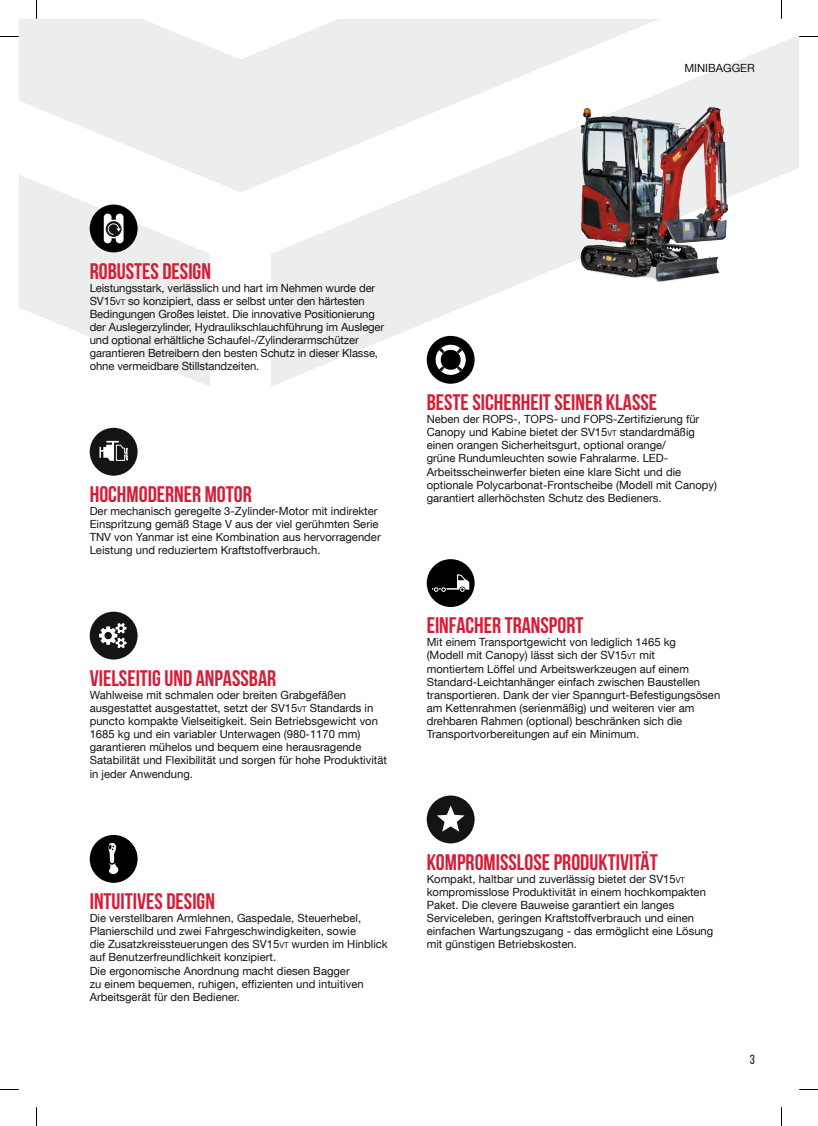
<style>
.page{position:relative;width:818px;height:1126px;background:#fff}
.page>*{position:absolute;margin:0;border:0;box-sizing:border-box;transform-origin:0 0}
.t1{font:700 22.5px "Bebas Neue";color:#d61c36}
.t2{font:13.25px "Bebas Neue";color:#131413}
.t3{font:11.25px/13.1px "Helvetica Neue LT Com";color:#131413}
.s1{font-size:7.88px}
</style>
<div class="page">
<svg style="left:271px;top:36px;width:527px;height:350px"></svg>
<svg style="left:19px;top:19px;width:640px;height:173px;fill:#eceded"></svg>
<svg style="left:19px;top:174px;width:191px;height:212px;fill:#eceded"></svg>
<img style="left:543px;top:96px;width:238px;height:197px">
<div style="left:90px;top:204px;width:47px;height:48px;background:#000;border-radius:50%"></div>
<svg style="left:104px;top:213px;width:19px;height:30px"></svg>
<div style="left:90px;top:428px;width:47px;height:47px;background:#131413;border-radius:50%"></div>
<svg style="left:99px;top:441px;width:29px;height:20px"></svg>
<div style="left:90px;top:611px;width:47px;height:48px;background:#131413;border-radius:50%"></div>
<svg style="left:99px;top:623px;width:27px;height:25px"></svg>
<div style="left:90px;top:834px;width:47px;height:48px;background:#000;border-radius:50%"></div>
<svg style="left:108px;top:843px;width:11px;height:31px"></svg>
<div style="left:426px;top:336px;width:48px;height:48px;background:#000;border-radius:50%"></div>
<svg style="left:435px;top:344px;width:31px;height:31px"></svg>
<div style="left:426px;top:559px;width:48px;height:48px;background:#000;border-radius:50%"></div>
<svg style="left:432px;top:574px;width:37px;height:17px"></svg>
<div style="left:426px;top:795px;width:48px;height:48px;background:#131413;border-radius:50%"></div>
<svg style="left:437px;top:805px;width:27px;height:26px"></svg>
<svg style="left:0;top:36px;width:19px;height:1px"></svg>
<svg style="left:798px;top:36px;width:19px;height:1px"></svg>
<svg style="left:0;top:1089px;width:19px;height:1px"></svg>
<svg style="left:799px;top:1089px;width:18px;height:1px"></svg>
<svg style="left:36px;top:0;width:1px;height:19px"></svg>
<svg style="left:36px;top:1107px;width:1px;height:18px"></svg>
<p class="t3" style="left:684px;top:61px;width:72px">MINIBAGGER</p>
<h1 class="t1" style="left:90px;top:258px;width:123px">ROBUSTES DESIGN</h1>
<p class="t3" style="left:90px;top:281px;width:296px">Leistungsstark, verlässlich und hart im Nehmen wurde der SV15<span class="s1">VT</span> so konzipiert, dass er selbst unter den härtesten Bedingungen Großes leistet. Die innovative Positionierung der Auslegerzylinder, Hydraulikschlauchführung im Ausleger und optional erhältliche Schaufel-/Zylinderarmschützer garantieren Betreibern den besten Schutz in dieser Klasse, ohne vermeidbare Stillstandzeiten.</p>
<h1 class="t1" style="left:90px;top:481px;width:163px">HOCHMODERNER MOTOR</h1>
<p class="t3" style="left:90px;top:504px;width:292px">Der mechanisch geregelte 3-Zylinder-Motor mit indirekter Einspritzung gemäß Stage V aus der viel gerühmten Serie TNV von Yanmar ist eine Kombination aus hervorragender Leistung und reduziertem Kraftstoffverbrauch.</p>
<h1 class="t1" style="left:90px;top:665px;width:188px">VIELSEITIG UND ANPASSBAR</h1>
<p class="t3" style="left:90px;top:688px;width:299px">Wahlweise mit schmalen oder breiten Grabgefäßen ausgestattet ausgestattet, setzt der SV15<span class="s1">VT</span> Standards in puncto kompakte Vielseitigkeit. Sein Betriebsgewicht von 1685 kg und ein variabler Unterwagen (980-1170 mm) garantieren mühelos und bequem eine herausragende Satabilität und Flexibilität und sorgen für hohe Produktivität in jeder Anwendung.</p>
<h1 class="t1" style="left:90px;top:888px;width:127px">INTUITIVES DESIGN</h1>
<p class="t3" style="left:90px;top:911px;width:299px">Die verstellbaren Armlehnen, Gaspedale, Steuerhebel, Planierschild und zwei Fahrgeschwindigkeiten, sowie<br>die Zusatzkreissteuerungen des SV15<span class="s1">VT</span> wurden im Hinblick auf Benutzerfreundlichkeit konzipiert.<br>Die ergonomische Anordnung macht diesen Bagger<br>zu einem bequemen, ruhigen, effizienten und intuitiven Arbeitsgerät für den Bediener.</p>
<h1 class="t1" style="left:426px;top:389px;width:232px">BESTE SICHERHEIT SEINER KLASSE</h1>
<p class="t3" style="left:426px;top:412px;width:292px">Neben der ROPS-, TOPS- und FOPS-Zertifizierung für Canopy und Kabine bietet der SV15<span class="s1">VT</span> standardmäßig einen orangen Sicherheitsgurt, optional orange/<br>grüne Rundumleuchten sowie Fahralarme. LED-Arbeitsscheinwerfer bieten eine klare Sicht und die optionale Polycarbonat-Frontscheibe (Modell mit Canopy) garantiert allerhöchsten Schutz des Bedieners.</p>
<h1 class="t1" style="left:426px;top:613px;width:158px">EINFACHER TRANSPORT</h1>
<p class="t3" style="left:426px;top:635px;width:295px">Mit einem Transportgewicht von lediglich 1465 kg<br>(Modell mit Canopy) lässt sich der SV15<span class="s1">VT</span> mit<br>montiertem Löffel und Arbeitswerkzeugen auf einem Standard-Leichtanhänger einfach zwischen Baustellen transportieren. Dank der vier Spanngurt-Befestigungsösen am Kettenrahmen (serienmäßig) und weiteren vier am drehbaren Rahmen (optional) beschränken sich die Transportvorbereitungen auf ein Minimum.</p>
<h1 class="t1" style="left:426px;top:849px;width:232px">KOMPROMISSLOSE PRODUKTIVITÄT</h1>
<p class="t3" style="left:426px;top:871px;width:288px">Kompakt, haltbar und zuverlässig bietet der SV15<span class="s1">VT </span>kompromisslose Produktivität in einem hochkompakten Paket. Die clevere Bauweise garantiert ein langes Serviceleben, geringen Kraftstoffverbrauch und einen einfachen Wartungszugang - das ermöglicht eine Lösung mit günstigen Betriebskosten.</p>
<p class="t2" style="left:749px;top:1052px;width:7px">3</p>
</div>
